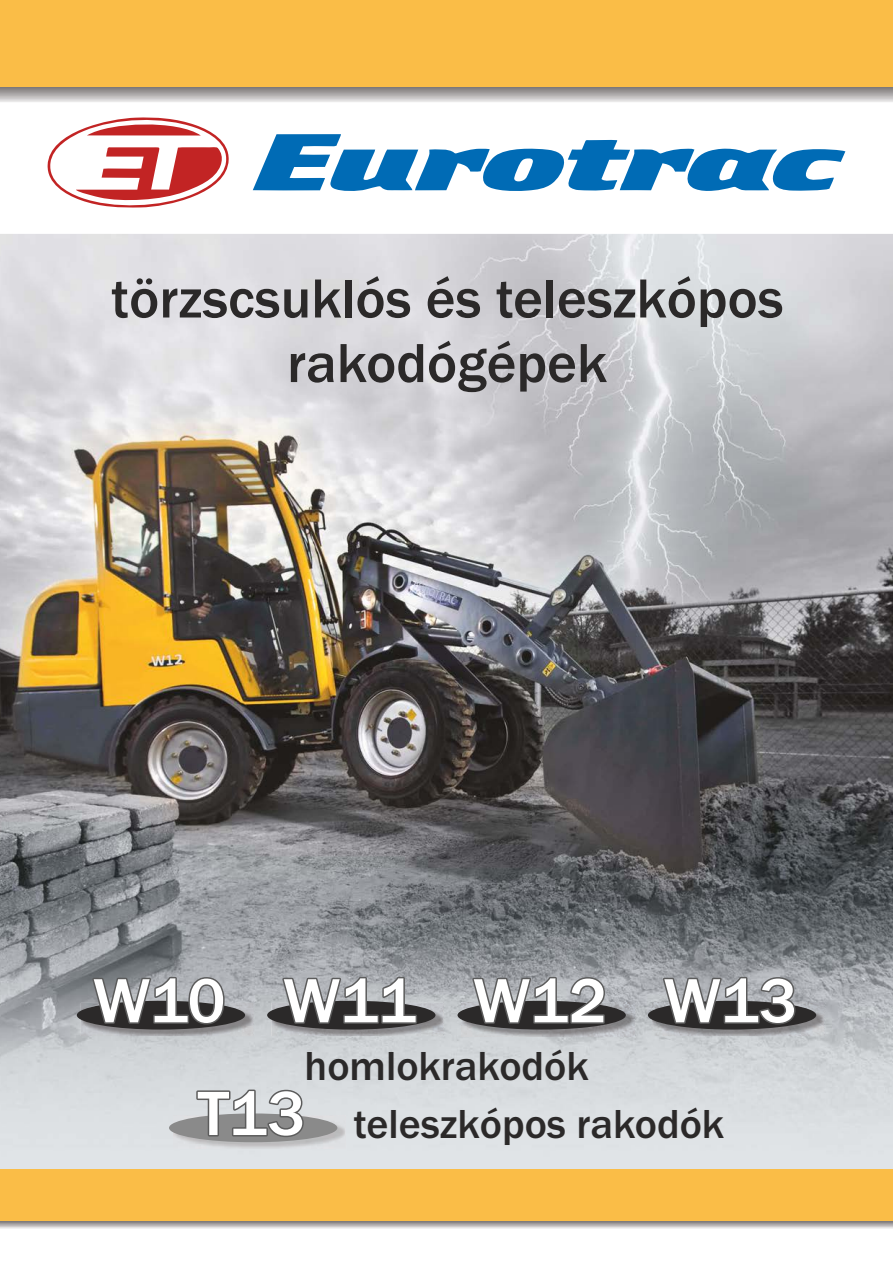
<style>
.page{position:relative;width:893px;height:1263px;background:#fff}
.page>*{position:absolute;margin:0;border:0;box-sizing:border-box;transform-origin:0 0}
.t1{font:500 64.65px "Franklin Gothic";color:#fff}
.t2{font:500 57px/64.5px "Franklin Gothic";color:#2b2929;text-align:center}
.t3{font:500 42px "Franklin Gothic";color:#2b2929}
.s1{font-size:64.65px;color:#fff}
</style>
<div class="page">
<img style="left:0;top:234px;width:893px;height:994px">
<div style="left:0;top:1169px;width:893px;height:51px;background:#fabd47"></div>
<svg style="left:253px;top:134px;width:592px;height:57px"></svg>
<svg style="left:47px;top:117px;width:182px;height:91px"></svg>
<img style="left:81px;top:1004px;width:173px;height:32px">
<img style="left:254px;top:1003px;width:1px;height:33px">
<img style="left:81px;top:1003px;width:173px;height:1px">
<div style="left:77px;top:1001px;width:168px;height:28px;background:#2b2929;border-radius:50%"></div>
<img style="left:271px;top:1004px;width:173px;height:32px">
<img style="left:444px;top:1003px;width:1px;height:33px">
<img style="left:271px;top:1003px;width:173px;height:1px">
<div style="left:267px;top:1001px;width:168px;height:28px;background:#2b2929;border-radius:50%"></div>
<img style="left:462px;top:1004px;width:172px;height:32px">
<img style="left:462px;top:1003px;width:172px;height:1px">
<div style="left:457px;top:1001px;width:169px;height:28px;background:#2b2929;border-radius:50%"></div>
<img style="left:652px;top:1004px;width:173px;height:32px">
<img style="left:825px;top:1003px;width:1px;height:33px">
<img style="left:652px;top:1003px;width:173px;height:1px">
<div style="left:648px;top:1001px;width:168px;height:28px;background:#2b2929;border-radius:50%"></div>
<svg style="left:90px;top:975px;width:136px;height:51px"></svg>
<img style="left:173px;top:1116px;width:173px;height:33px">
<img style="left:173px;top:1115px;width:173px;height:1px">
<div style="left:169px;top:1113px;width:168px;height:29px;background:#8a8a8a;border-radius:50%"></div>
<svg style="left:195px;top:1088px;width:111px;height:51px"></svg>
<svg style="left:280px;top:975px;width:139px;height:50px"></svg>
<svg style="left:470px;top:975px;width:136px;height:50px"></svg>
<svg style="left:660px;top:975px;width:137px;height:51px"></svg>
<div style="left:0;top:0;width:893px;height:87px;background:#fabd47"></div>
<p class="t2" style="left:111px;top:271px;width:674px">törzscsuklós és teleszkópos rakodógépek</p>
<p class="t1" style="left:93px;top:977px;width:134px">W10</p>
<p class="t1" style="left:283px;top:977px;width:515px">W11 W12 W13</p>
<p class="t3" style="left:305px;top:1051px;width:286px">homlokrakodók</p>
<p class="t3" style="left:198px;top:1108px;width:528px"><span class="s1">T13</span> teleszkópos rakodók</p>
</div>
